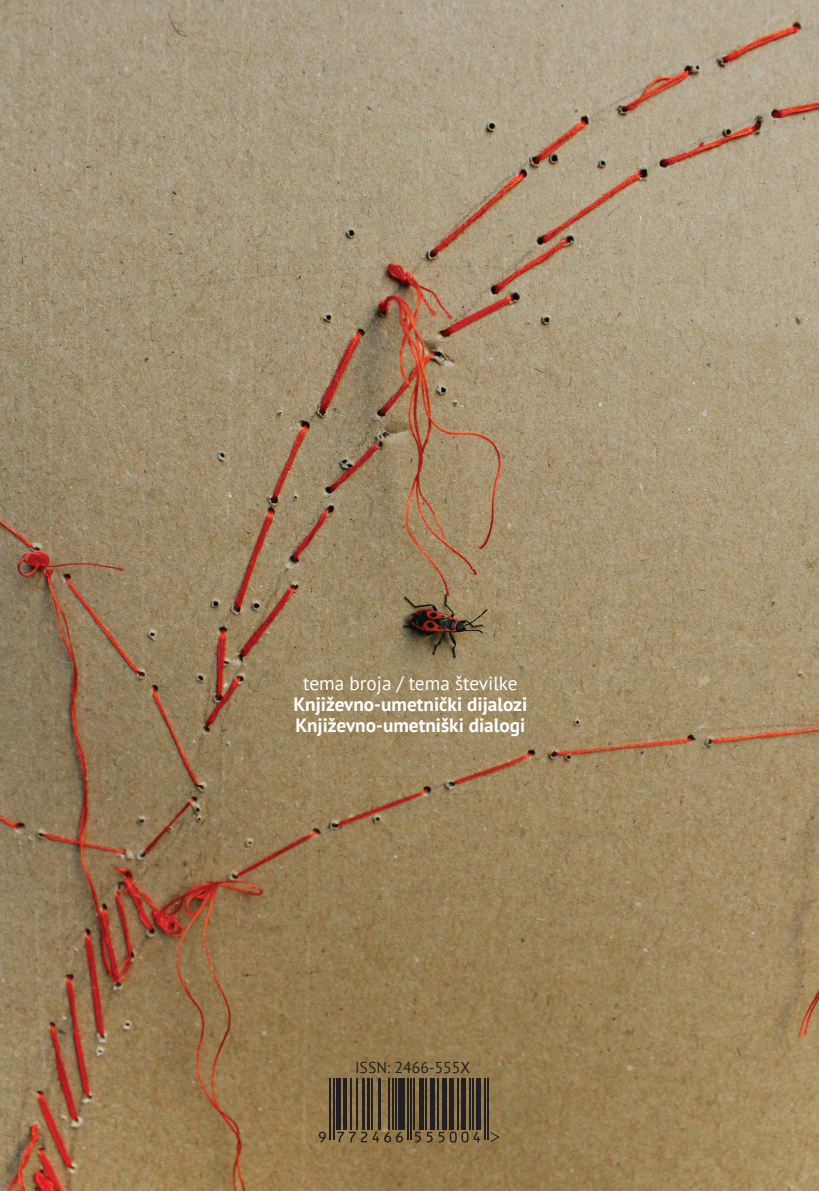
<style>
.page{position:relative;width:819px;height:1191px;background:#fff}
.page>*{position:absolute;margin:0;border:0;box-sizing:border-box;transform-origin:0 0}
.t1{font:700 19.25px/21px "PT Sans";color:#fff}
.t2{font:19.25px "PT Sans";color:#fff}
.t3{font:15.75px "PT Sans";color:#231f20}
</style>
<div class="page">
<img style="left:0;top:0;width:819px;height:1191px">
<hr style="left:329px;top:1078px;width:2px;height:62px;background:#231f20">
<hr style="left:333px;top:1078px;width:1px;height:62px;background:#231f20">
<div style="left:336px;top:1078px;width:5px;height:52px;background:#231f20"></div>
<hr style="left:343px;top:1078px;width:3px;height:52px;background:#231f20">
<hr style="left:350px;top:1078px;width:1px;height:52px;background:#231f20">
<hr style="left:356px;top:1078px;width:2px;height:52px;background:#231f20">
<hr style="left:361px;top:1078px;width:3px;height:52px;background:#231f20">
<hr style="left:366px;top:1078px;width:3px;height:52px;background:#231f20">
<hr style="left:372px;top:1078px;width:1px;height:52px;background:#231f20">
<hr style="left:378px;top:1078px;width:3px;height:52px;background:#231f20">
<hr style="left:388px;top:1078px;width:2px;height:52px;background:#231f20">
<hr style="left:392px;top:1078px;width:1px;height:52px;background:#231f20">
<hr style="left:395px;top:1078px;width:1px;height:52px;background:#231f20">
<div style="left:398px;top:1078px;width:7px;height:52px;background:#231f20"></div>
<hr style="left:407px;top:1078px;width:1px;height:62px;background:#231f20">
<hr style="left:410px;top:1078px;width:1px;height:62px;background:#231f20">
<hr style="left:413px;top:1078px;width:2px;height:52px;background:#231f20">
<hr style="left:419px;top:1078px;width:4px;height:52px;background:#231f20">
<hr style="left:425px;top:1078px;width:1px;height:52px;background:#231f20">
<div style="left:430px;top:1078px;width:5px;height:52px;background:#231f20"></div>
<hr style="left:437px;top:1078px;width:1px;height:52px;background:#231f20">
<div style="left:442px;top:1078px;width:5px;height:52px;background:#231f20"></div>
<hr style="left:449px;top:1078px;width:4px;height:52px;background:#231f20">
<hr style="left:457px;top:1078px;width:1px;height:52px;background:#231f20">
<div style="left:460px;top:1078px;width:5px;height:52px;background:#231f20"></div>
<hr style="left:469px;top:1078px;width:1px;height:52px;background:#231f20">
<hr style="left:472px;top:1078px;width:2px;height:52px;background:#231f20">
<hr style="left:476px;top:1078px;width:4px;height:52px;background:#231f20">
<hr style="left:484px;top:1078px;width:1px;height:62px;background:#231f20">
<hr style="left:487px;top:1078px;width:2px;height:62px;background:#231f20">
<svg style="left:319px;top:1131px;width:7px;height:11px"></svg>
<svg style="left:337px;top:1131px;width:66px;height:11px"></svg>
<svg style="left:415px;top:1131px;width:17px;height:11px"></svg>
<svg style="left:438px;top:1131px;width:42px;height:11px"></svg>
<svg style="left:489px;top:1131px;width:11px;height:12px"></svg>
<p class="t2" style="left:303px;top:670px;width:216px">tema broja / tema številke</p>
<p class="t1" style="left:293px;top:693px;width:235px">Književno-umetnički dijalozi<br>Književno-umetniški dialogi</p>
<p class="t3" style="left:355px;top:1057px;width:117px">ISSN: 2466-555X</p>
</div>
